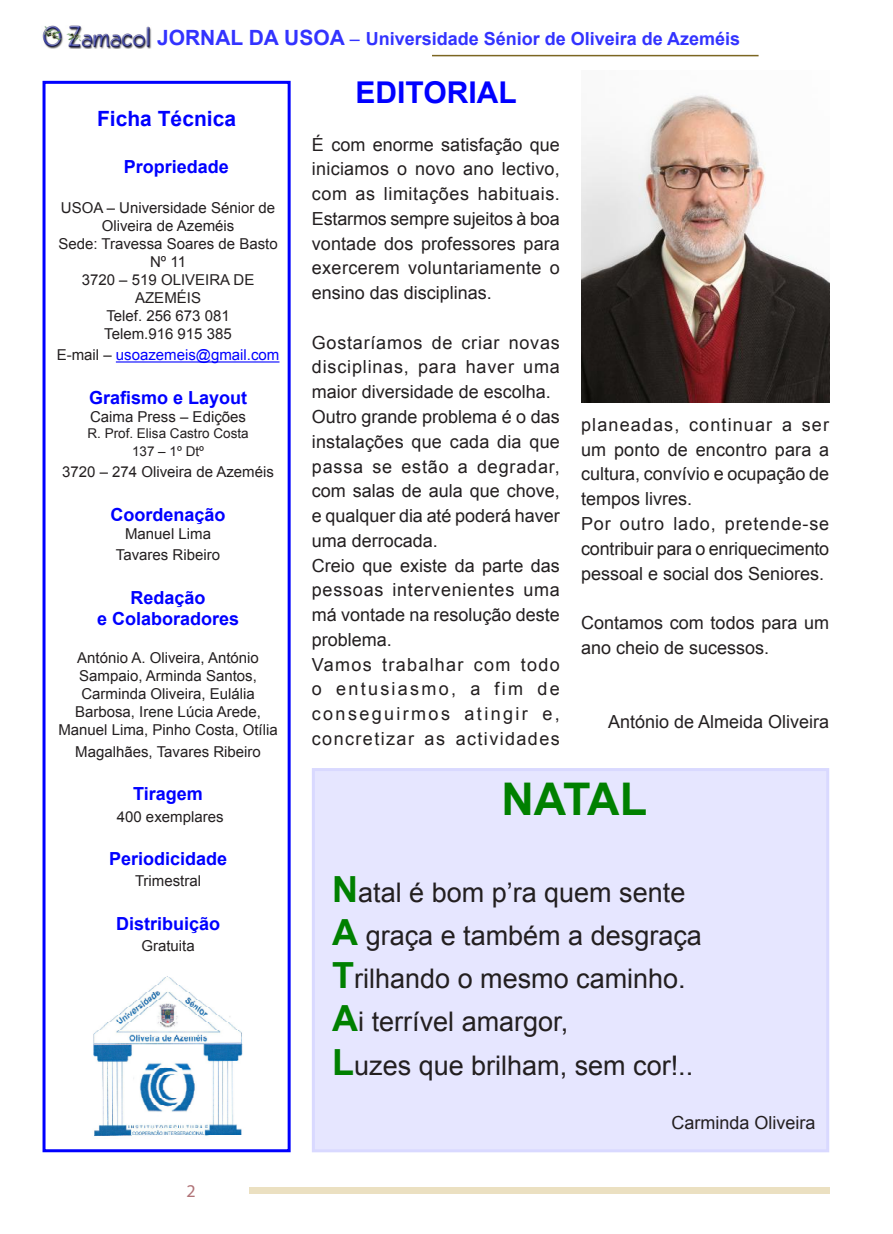
<style>
.page{position:relative;width:893px;height:1234px;background:#fff}
.page>*{position:absolute;margin:0;border:0;box-sizing:border-box;transform-origin:0 0}
.t1{font:700 45px "Arial";letter-spacing:-.035em;color:#008000}
.t2{font:700 30px "Arial";color:#00f}
.t3{font:27px/43.2px "Arial";color:#231f20}
.t4{font:700 21px "Arial";color:#00f}
.t5{font:18px/24.8px "Arial";color:#231f20}
.t6{font:700 18px/21.6px "Arial";color:#00f;text-align:center}
.t7{font:700 18px "Arial";color:#33f}
.t8{font:18px "Myriad Pro";color:#b07377}
.t9{font:15px/18px "Arial";color:#231f20;text-align:center}
.t10{font:15px "Arial";color:#00f}
.t11{font:13.5px/18px "Arial";color:#231f20;text-align:center}
.s1{font-size:21px}
.s2{font-weight:400}
.s3{color:#231f20}
.s4{font-weight:700;font-size:36px;color:#008000}
</style>
<div class="page">
<div style="left:249px;top:1186px;width:580px;height:7px;background:#ebe0c1"></div>
<hr style="left:432px;top:55px;width:327px;height:1px;background:#7c6621">
<img style="left:42px;top:25px;width:110px;height:24px">
<div style="left:43px;top:81px;width:248px;height:1070px;background:#fff;border:3px solid #00f"></div>
<hr style="left:116px;top:361px;width:163px;height:1px;background:#00f">
<img style="left:93px;top:976px;width:150px;height:160px">
<div style="left:312px;top:767px;width:517px;height:384px;background:#e6e6ff;border:3px solid #d9d9ff"></div>
<img style="left:581px;top:95px;width:248px;height:307px">
<p class="t7" style="left:157px;top:27px;width:585px"><span class="s1">JORNAL DA USOA</span> <span class="s2">–</span> Universidade Sénior de Oliveira de Azeméis</p>
<h2 class="t2" style="left:356px;top:72px;width:163px">EDITORIAL</h2>
<p class="t4" style="left:97px;top:105px;width:140px">Ficha Técnica</p>
<p class="t6" style="left:124px;top:156px;width:107px">Propriedade</p>
<p class="t9" style="left:58px;top:198px;width:221px">USOA – Universidade Sénior de<br>Oliveira de Azeméis<br>Sede: Travessa Soares de Basto<br>Nº 11<br>3720 – 519 OLIVEIRA DE<br>AZEMÉIS<br>Telef. 256 673 081<br>Telem.916 915 385</p>
<p class="t10" style="left:57px;top:345px;width:224px"><span class="s3">E-mail –</span> usoazemeis@gmail.com</p>
<p class="t6" style="left:89px;top:387px;width:160px">Grafismo e Layout</p>
<p class="t9" style="left:90px;top:407px;width:157px">Caima Press – Edições</p>
<p class="t11" style="left:87px;top:424px;width:163px">R. Prof. Elisa Castro Costa<br>137 – 1º Dtº</p>
<p class="t9" style="left:62px;top:463px;width:213px">3720 – 274 Oliveira de Azeméis</p>
<p class="t6" style="left:111px;top:504px;width:117px">Coordenação</p>
<p class="t9" style="left:116px;top:522px;width:106px;line-height:21.6px">Manuel Lima<br>Tavares Ribeiro</p>
<p class="t6" style="left:97px;top:587px;width:144px">Redação<br>e Colaboradores</p>
<p class="t9" style="left:58px;top:648px;width:221px">António A. Oliveira, António<br>Sampaio, Arminda Santos,<br>Carminda Oliveira, Eulália<br>Barbosa, Irene Lúcia Arede,<br>Manuel Lima, Pinho Costa, Otília</p>
<p class="t9" style="left:75px;top:742px;width:187px">Magalhães, Tavares Ribeiro</p>
<p class="t6" style="left:133px;top:783px;width:71px">Tiragem</p>
<p class="t9" style="left:117px;top:807px;width:108px">400 exemplares</p>
<p class="t6" style="left:109px;top:848px;width:120px">Periodicidade</p>
<p class="t9" style="left:135px;top:872px;width:68px">Trimestral</p>
<p class="t6" style="left:116px;top:912px;width:106px">Distribuição</p>
<p class="t9" style="left:141px;top:936px;width:55px">Gratuita</p>
<p class="t8" style="left:187px;top:1179px;width:11px">2</p>
<p class="t5" style="left:312px;top:132px;width:250px;text-align:justify">É com enorme satisfação que iniciamos o novo ano lectivo, com as limitações habituais.<br>Estarmos sempre sujeitos à boa vontade dos professores para exercerem voluntariamente o ensino das disciplinas.</p>
<p class="t5" style="left:312px;top:330px;width:250px">Gostaríamos de criar novas disciplinas, para haver uma maior diversidade de escolha.<br>Outro grande problema é o das instalações que cada dia que passa se estão a degradar, com salas de aula que chove, e qualquer dia até poderá haver uma derrocada.<br>Creio que existe da parte das pessoas intervenientes uma má vontade na resolução deste problema.<br>Vamos trabalhar com todo o entusiasmo, a fim de conseguirmos atingir e, concretizar as actividades</p>
<p class="t5" style="left:581px;top:412px;width:250px">planeadas, continuar a ser um ponto de encontro para a cultura, convívio e ocupação de tempos livres.<br>Por outro lado, pretende-se contribuir para o enriquecimento pessoal e social dos Seniores.</p>
<p class="t5" style="left:581px;top:610px;width:250px">Contamos com todos para um ano cheio de sucessos.</p>
<p class="t5" style="left:608px;top:709px;width:223px">António de Almeida Oliveira</p>
<h1 class="t1" style="left:501px;top:769px;width:147px">NATAL</h1>
<h3 class="t3" style="left:332px;top:870px;width:371px"><span class="s4">N</span>atal é bom p’ra quem sente<br><span class="s4">A</span> graça e também a desgraça<br><span class="s4">T</span>rilhando o mesmo caminho.<br><span class="s4">A</span>i terrível amargor,<br><span class="s4">L</span>uzes que brilham, sem cor!..</h3>
<p class="t5" style="left:672px;top:1109px;width:146px">Carminda Oliveira</p>
</div>
